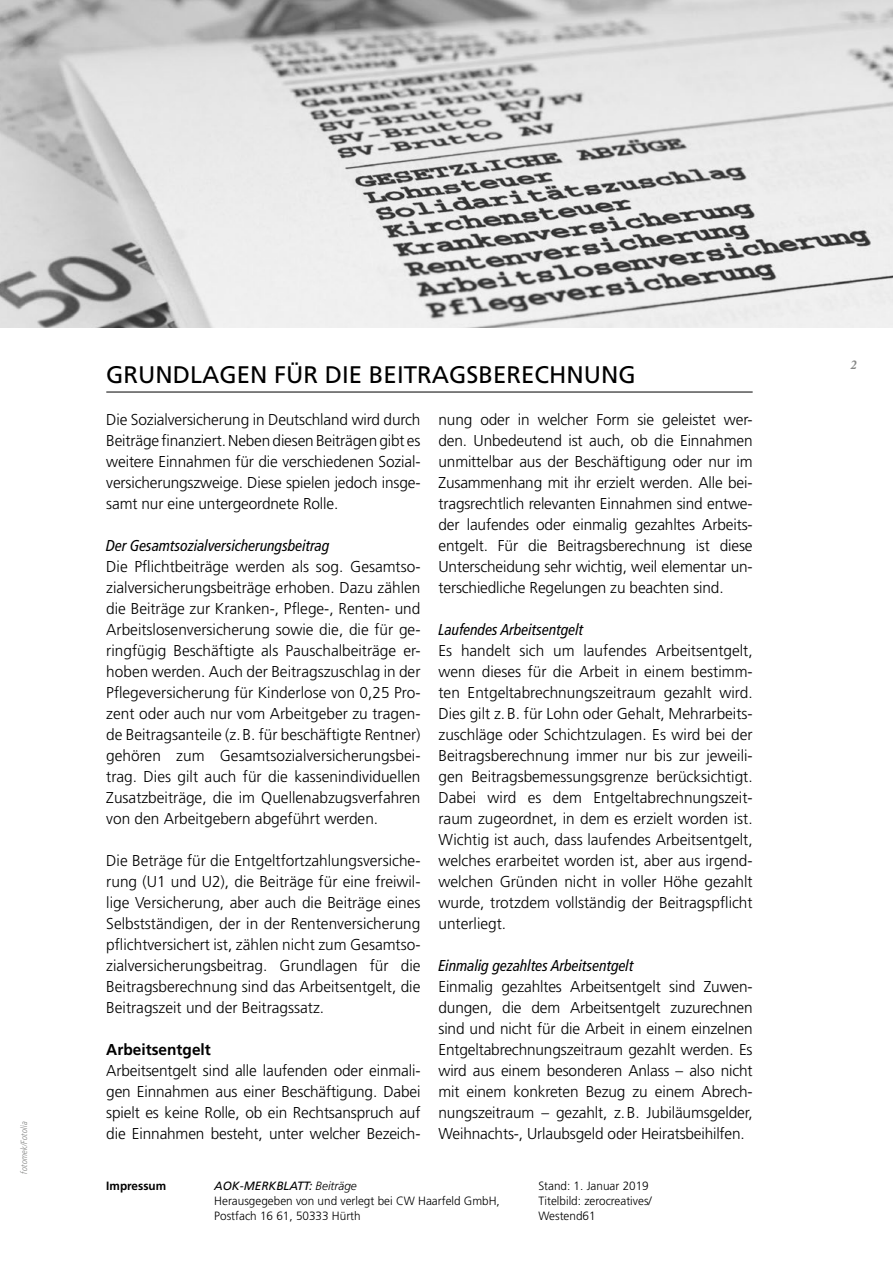
<style>
.page{position:relative;width:893px;height:1263px;background:#fff}
.page>*{position:absolute;margin:0;border:0;box-sizing:border-box;transform-origin:0 0}
.t1{font:24px "Frutiger LT Pro";color:#000}
.t2{font:300 15.75px/21px "Frutiger LT Pro";letter-spacing:-.01em;color:#000;text-align:justify}
.t3{font:italic condensed 15.75px "Frutiger LT Pro";color:#000}
.t4{font:700 15.75px "Frutiger LT Pro";color:#000}
.t5{font:italic 700 condensed 13.5px "Minion Pro";color:#868786}
.t6{font:300 12px "Frutiger LT Pro";color:#000}
.t7{font:italic 12px "Frutiger LT Pro";color:#000}
.t8{font:700 12px "Frutiger LT Pro";color:#000}
.t9{font:italic 300 condensed 9px "Frutiger LT Pro";letter-spacing:.01em;color:#868786}
.s1{font-weight:300}
</style>
<div class="page">
<hr style="left:106px;top:392px;width:647px;height:1px;background:#000">
<img style="left:0;top:0;width:893px;height:327px">
<p class="t9" style="left:19px;top:1174px;width:54px;rotate:-90deg">fotomek/Fotolia</p>
<h1 class="t1" style="left:106px;top:361px;width:531px">GRUNDLAGEN FÜR DIE BEITRAGSBERECHNUNG</h1>
<p class="t2" style="left:106px;top:409px;width:316px">Die Sozialversicherung in Deutschland wird durch Beiträge finanziert. Neben diesen Beiträgen gibt es weitere Einnahmen für die verschiedenen Sozial&shy;versicherungszweige. Diese spielen jedoch insge&shy;samt nur eine untergeordnete Rolle.</p>
<p class="t3" style="left:106px;top:537px;width:225px">Der Gesamtsozialversicherungsbeitrag</p>
<p class="t2" style="left:106px;top:556px;width:316px">Die Pflichtbeiträge werden als sog. Gesamtso&shy;zialversicherungsbeiträge erhoben. Dazu zählen die Beiträge zur Kranken-, Pflege-, Renten- und Arbeitslosenversicherung sowie die, die für ge&shy;ringfügig Beschäftigte als Pauschalbeiträge er&shy;hoben werden. Auch der Beitragszuschlag in der Pflegeversicherung für Kinderlose von 0,25 Pro&shy;zent oder auch nur vom Arbeitgeber zu tragen&shy;de Beitragsanteile (z.B. für beschäftigte Rentner) gehören zum Gesamtsozialversicherungsbei&shy;trag. Dies gilt auch für die kassenindividuellen Zusatzbeiträge, die im Quellenabzugsverfahren von den Arbeitgebern abgeführt werden.</p>
<p class="t2" style="left:106px;top:850px;width:316px">Die Beträge für die Entgeltfortzahlungsversiche&shy;rung (U1 und U2), die Beiträge für eine freiwil&shy;lige Versicherung, aber auch die Beiträge eines Selbstständigen, der in der Rentenversicherung pflichtversichert ist, zählen nicht zum Gesamtso&shy;zialversicherungsbeitrag. Grundlagen für die Beitragsberechnung sind das Arbeitsentgelt, die Beitragszeit und der Beitragssatz.</p>
<p class="t4" style="left:106px;top:1041px;width:106px">Arbeitsentgelt</p>
<p class="t2" style="left:106px;top:1060px;width:316px">Arbeitsentgelt sind alle laufenden oder einmali&shy;gen Einnahmen aus einer Beschäftigung. Dabei spielt es keine Rolle, ob ein Rechtsanspruch auf die Einnahmen besteht, unter welcher Bezeich-</p>
<p class="t2" style="left:438px;top:409px;width:316px">nung oder in welcher Form sie geleistet wer&shy;den. Unbedeutend ist auch, ob die Einnahmen unmittelbar aus der Beschäftigung oder nur im Zusammenhang mit ihr erzielt werden. Alle bei&shy;tragsrechtlich relevanten Einnahmen sind entwe&shy;der laufendes oder einmalig gezahltes Arbeits&shy;entgelt. Für die Beitragsberechnung ist diese Unterscheidung sehr wichtig, weil elementar un&shy;terschiedliche Regelungen zu beachten sind.</p>
<p class="t3" style="left:438px;top:621px;width:146px">Laufendes Arbeitsentgelt</p>
<p class="t2" style="left:438px;top:640px;width:316px">Es handelt sich um laufendes Arbeitsentgelt, wenn dieses für die Arbeit in einem bestimm&shy;ten Entgeltabrechnungszeitraum gezahlt wird.<br>Dies gilt z.B. für Lohn oder Gehalt, Mehrarbeits&shy;zuschläge oder Schichtzulagen. Es wird bei der Beitragsberechnung immer nur bis zur jeweili&shy;gen Beitragsbemessungsgrenze berücksichtigt.<br>Dabei wird es dem Entgeltabrechnungszeit&shy;raum zugeordnet, in dem es erzielt worden ist.<br>Wichtig ist auch, dass laufendes Arbeitsentgelt, welches erarbeitet worden ist, aber aus irgend&shy;welchen Gründen nicht in voller Höhe gezahlt wurde, trotzdem vollständig der Beitragspflicht unterliegt.</p>
<p class="t3" style="left:438px;top:957px;width:197px">Einmalig gezahltes Arbeitsentgelt</p>
<p class="t2" style="left:438px;top:976px;width:316px">Einmalig gezahltes Arbeitsentgelt sind Zuwen&shy;dungen, die dem Arbeitsentgelt zuzurechnen sind und nicht für die Arbeit in einem einzelnen Entgeltabrechnungszeitraum gezahlt werden. Es wird aus einem besonderen Anlass – also nicht mit einem konkreten Bezug zu einem Abrech&shy;nungszeitraum – gezahlt, z.B. Jubiläumsgelder, Weihnachts-, Urlaubsgeld oder Heiratsbeihilfen.</p>
<p class="t8" style="left:106px;top:1179px;width:61px">Impressum</p>
<p class="t7" style="left:214px;top:1179px;width:144px">AOK-MERKBLATT: <span class="s1">Beiträge</span></p>
<p class="t6" style="left:538px;top:1179px;width:112px">Stand: 1. Januar 2019</p>
<p class="t6" style="left:214px;top:1194px;width:287px">Herausgegeben von und verlegt bei CW Haarfeld GmbH,</p>
<p class="t6" style="left:538px;top:1194px;width:115px">Titelbild: zerocreatives/</p>
<p class="t6" style="left:214px;top:1209px;width:148px">Postfach 16 61, 50333 Hürth</p>
<p class="t6" style="left:538px;top:1209px;width:59px">Westend61</p>
<p class="t5" style="left:850px;top:355px;width:8px">2</p>
</div>
